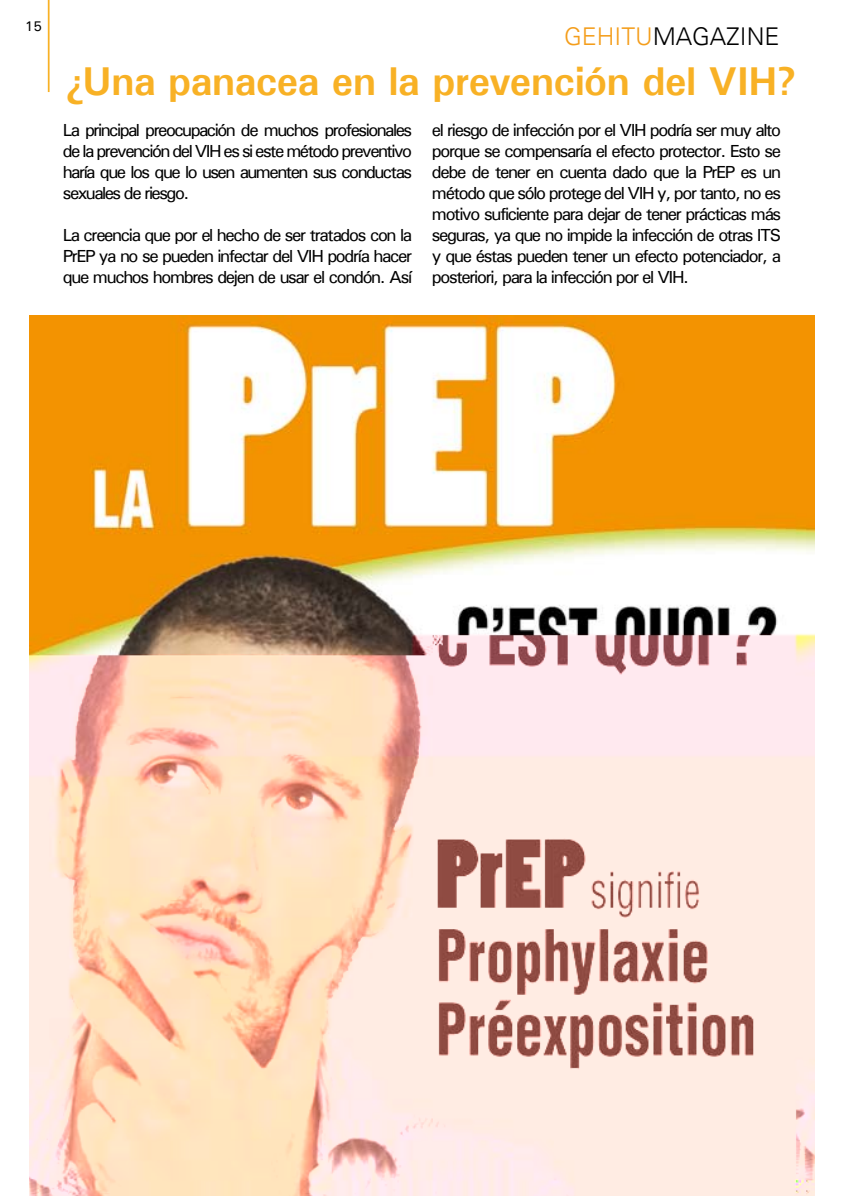
<style>
.page{position:relative;width:844px;height:1196px;background:#fff}
.page>*{position:absolute;margin:0;border:0;box-sizing:border-box;transform-origin:0 0}
.t1{font:700 40.25px "Univers";letter-spacing:-.01em;color:#f8b125}
.t2{font:300 24.5px "Univers";color:#000}
.t3{font:500 17.5px/21px "Univers";letter-spacing:-.08em;color:#000;text-align:justify}
.t4{font:500 14px "Univers";color:#000}
.s1{color:#f49d1a}
</style>
<div class="page">
<img style="left:30px;top:315px;width:784px;height:881px">
<hr style="left:48px;top:0;width:2px;height:92px;background:#f8b125">
<p class="t4" style="left:25px;top:17px;width:19px">15</p>
<h2 class="t2" style="left:564px;top:22px;width:217px"><span class="s1">GEHITU</span>MAGAZINE</h2>
<h1 class="t1" style="left:64px;top:56px;width:734px">¿Una panacea en la prevención del VIH?</h1>
<p class="t3" style="left:63px;top:119px;width:351px">La principal preocupación de muchos profesionales de la prevención del VIH es si este método preventivo haría que los que lo usen aumenten sus conductas sexuales de riesgo.</p>
<p class="t3" style="left:63px;top:224px;width:351px">La creencia que por el hecho de ser tratados con la PrEP ya no se pueden infectar del VIH podría hacer que muchos hombres dejen de usar el condón. Así</p>
<p class="t3" style="left:432px;top:119px;width:351px">el riesgo de infección por el VIH podría ser muy alto porque se compensaría el efecto protector. Esto se debe de tener en cuenta dado que la PrEP es un método que sólo protege del VIH y, por tanto, no es motivo suficiente para dejar de tener prácticas más seguras, ya que no impide la infección de otras ITS y que éstas pueden tener un efecto potenciador, a posteriori, para la infección por el VIH.</p>
</div>
